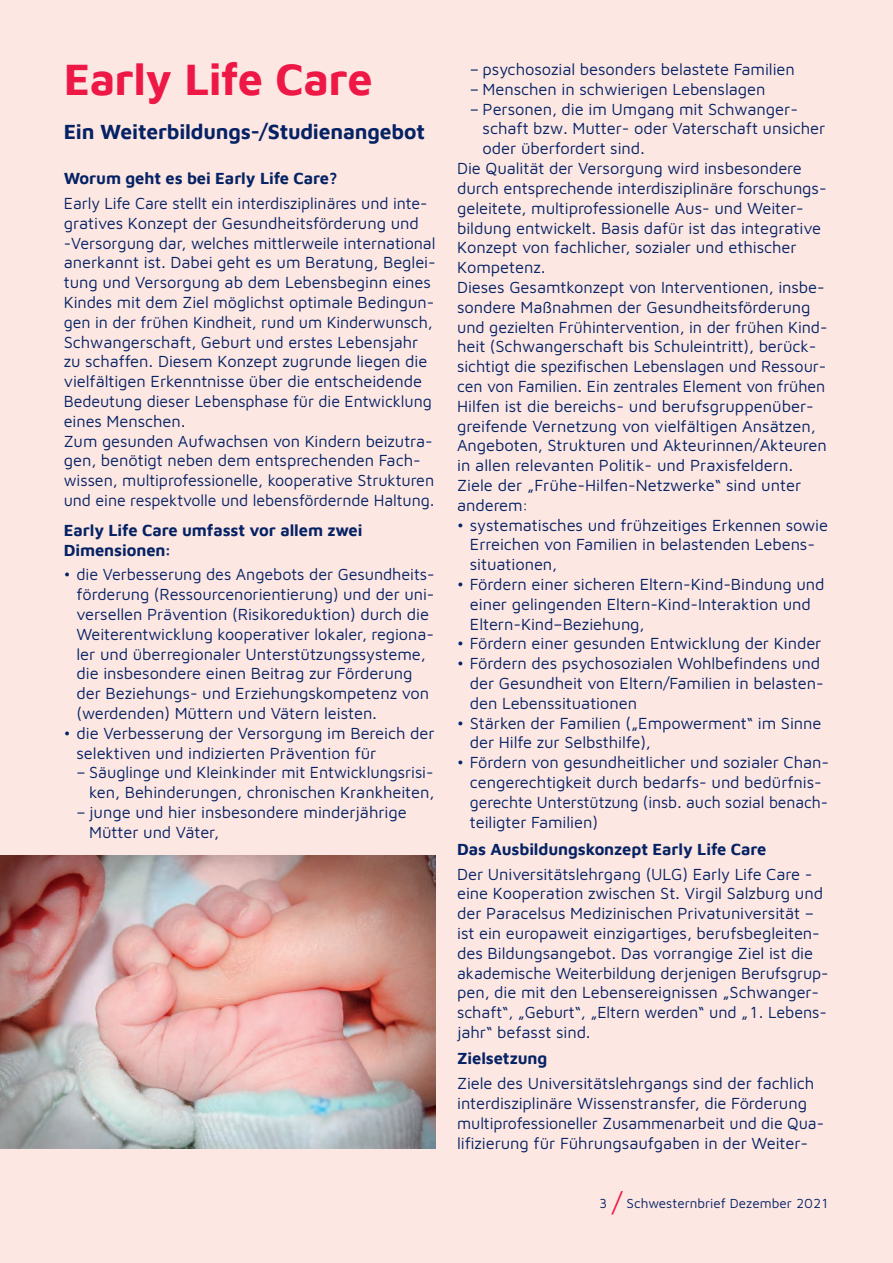
<style>
.page{position:relative;width:893px;height:1263px;background:#fff}
.page>*{position:absolute;margin:0;border:0;box-sizing:border-box;transform-origin:0 0}
.t1{font:700 45px "Maven Johanniter";letter-spacing:-.015em;color:#ed1845}
.t2{font:700 21px "Maven Johanniter";letter-spacing:-.01em;color:#052265}
.t3{font:16.5px/19.8px "Maven Johanniter";letter-spacing:-.005em;color:#052265}
.t4{font:700 16.5px/19.8px "Maven Johanniter";letter-spacing:-.005em;color:#052265}
.t5{font:13.5px "Maven Johanniter";color:#052265}
.s1{font-size:27px;color:#ed1845}
</style>
<div class="page">
<div style="left:1px;top:0;width:892px;height:1263px;background:#fde7e2"></div>
<img style="left:0;top:856px;width:436px;height:292px">
<h1 class="t1" style="left:64px;top:48px;width:310px">Early Life Care</h1>
<p class="t2" style="left:64px;top:117px;width:363px">Ein Weiterbildungs-/Studienangebot</p>
<p class="t4" style="left:64px;top:167px;width:275px">Worum geht es bei Early Life Care?</p>
<p class="t3" style="left:64px;top:192px;width:374px">Early Life Care stellt ein interdisziplinäres und inte&shy;gratives Konzept der Gesundheitsförderung und -Versorgung dar, welches mittlerweile international anerkannt ist. Dabei geht es um Beratung, Beglei&shy;tung und Versorgung ab dem Lebensbeginn eines Kindes mit dem Ziel möglichst optimale Bedingun&shy;gen in der frühen Kindheit, rund um Kinderwunsch, Schwangerschaft, Geburt und erstes Lebensjahr zu schaffen. Diesem Konzept zugrunde liegen die vielfältigen Erkenntnisse über die entscheidende Bedeutung dieser Lebensphase für die Entwicklung eines Menschen.<br>Zum gesunden Aufwachsen von Kindern beizutra&shy;gen, benötigt neben dem entsprechenden Fach&shy;wissen, multiprofessionelle, kooperative Strukturen und eine respektvolle und lebensfördernde Haltung.</p>
<p class="t4" style="left:64px;top:519px;width:300px">Early Life Care umfasst vor allem zwei<br>Dimensionen:</p>
<p class="t3" style="left:77px;top:564px;width:360px;text-indent:-13px">• die Verbesserung des Angebots der Gesundheits&shy;förderung (Ressourcenorientierung) und der uni&shy;versellen Prävention (Risikoreduktion) durch die Weiterentwicklung kooperativer lokaler, regiona&shy;ler und überregionaler Unterstützungssysteme, die insbesondere einen Beitrag zur Förderung der Beziehungs- und Erziehungskompetenz von (werdenden) Müttern und Vätern leisten.</p>
<p class="t3" style="left:77px;top:722px;width:360px;text-indent:-13px">• die Verbesserung der Versorgung im Bereich der selektiven und indizierten Prävention für</p>
<p class="t3" style="left:77px;top:762px;width:359px;text-align:right">– Säuglinge und Kleinkinder mit Entwicklungsrisi&shy;ken, Behinderungen, chronischen Krankheiten,</p>
<p class="t3" style="left:89px;top:801px;width:319px;text-indent:-13px">– junge und hier insbesondere minderjährige<br>Mütter und Väter,</p>
<p class="t3" style="left:470px;top:58px;width:326px">– psychosozial besonders belastete Familien</p>
<p class="t3" style="left:470px;top:78px;width:297px">– Menschen in schwierigen Lebenslagen</p>
<p class="t3" style="left:470px;top:98px;width:330px">– Personen, die im Umgang mit Schwanger-</p>
<p class="t3" style="left:483px;top:118px;width:344px">schaft bzw. Mutter- oder Vaterschaft unsicher</p>
<p class="t3" style="left:483px;top:138px;width:164px">oder überfordert sind.</p>
<p class="t3" style="left:457px;top:157px;width:346px">Die Qualität der Versorgung wird insbesondere</p>
<p class="t3" style="left:457px;top:177px;width:371px">durch entsprechende interdisziplinäre forschungs-</p>
<p class="t3" style="left:457px;top:197px;width:348px">geleitete, multiprofessionelle Aus- und Weiter-</p>
<p class="t3" style="left:457px;top:217px;width:365px">bildung entwickelt. Basis dafür ist das integrative</p>
<p class="t3" style="left:457px;top:237px;width:341px">Konzept von fachlicher, sozialer und ethischer</p>
<p class="t3" style="left:457px;top:256px;width:90px">Kompetenz.</p>
<p class="t3" style="left:457px;top:276px;width:369px">Dieses Gesamtkonzept von Interventionen, insbe-</p>
<p class="t3" style="left:457px;top:296px;width:355px">sondere Maßnahmen der Gesundheitsförderung</p>
<p class="t3" style="left:457px;top:316px;width:372px">und gezielten Frühintervention, in der frühen Kind-</p>
<p class="t3" style="left:457px;top:336px;width:361px">heit (Schwangerschaft bis Schuleintritt), berück-</p>
<p class="t3" style="left:457px;top:355px;width:371px">sichtigt die spezifischen Lebenslagen und Ressour-</p>
<p class="t3" style="left:457px;top:375px;width:370px">cen von Familien. Ein zentrales Element von frühen</p>
<p class="t3" style="left:457px;top:395px;width:358px">Hilfen ist die bereichs- und berufsgruppenüber-</p>
<p class="t3" style="left:457px;top:415px;width:360px">greifende Vernetzung von vielfältigen Ansätzen,</p>
<p class="t3" style="left:457px;top:435px;width:371px">Angeboten, Strukturen und Akteurinnen/Akteuren</p>
<p class="t3" style="left:457px;top:454px;width:338px">in allen relevanten Politik- und Praxisfeldern.</p>
<p class="t3" style="left:457px;top:474px;width:346px">Ziele der „Frühe-Hilfen-Netzwerke“ sind unter</p>
<p class="t3" style="left:457px;top:494px;width:72px">anderem:</p>
<p class="t3" style="left:470px;top:514px;width:360px;text-indent:-13px">• systematisches und frühzeitiges Erkennen sowie<br>Erreichen von Familien in belastenden Lebens&shy;situationen,</p>
<p class="t3" style="left:470px;top:573px;width:356px;text-indent:-13px">• Fördern einer sicheren Eltern-Kind-Bindung und einer gelingenden Eltern-Kind-Interaktion und<br>Eltern-Kind–Beziehung,</p>
<p class="t3" style="left:457px;top:633px;width:366px">• Fördern einer gesunden Entwicklung der Kinder</p>
<p class="t3" style="left:470px;top:652px;width:355px;text-indent:-13px">• Fördern des psychosozialen Wohlbefindens und der Gesundheit von Eltern/Familien in belasten&shy;den Lebenssituationen</p>
<p class="t3" style="left:470px;top:712px;width:353px;text-indent:-13px">• Stärken der Familien („Empowerment“ im Sinne der Hilfe zur Selbsthilfe),</p>
<p class="t3" style="left:470px;top:751px;width:361px;text-indent:-13px">• Fördern von gesundheitlicher und sozialer Chan&shy;cengerechtigkeit durch bedarfs- und bedürfnis&shy;gerechte Unterstützung (insb. auch sozial benach&shy;teiligter Familien)</p>
<p class="t4" style="left:457px;top:838px;width:311px">Das Ausbildungskonzept Early Life Care</p>
<p class="t3" style="left:457px;top:863px;width:373px">Der Universitätslehrgang (ULG) Early Life Care - eine Kooperation zwischen St. Virgil Salzburg und der Paracelsus Medizinischen Privatuniversität – ist ein europaweit einzigartiges, berufsbegleiten&shy;des Bildungsangebot. Das vorrangige Ziel ist die akademische Weiterbildung derjenigen Berufsgrup&shy;pen, die mit den Lebensereignissen „Schwanger&shy;schaft“, „Geburt“, „Eltern werden“ und „1. Lebens&shy;jahr“ befasst sind.</p>
<p class="t4" style="left:457px;top:1047px;width:92px">Zielsetzung</p>
<p class="t3" style="left:457px;top:1072px;width:368px">Ziele des Universitätslehrgangs sind der fachlich interdisziplinäre Wissenstransfer, die Förderung multiprofessioneller Zusammenarbeit und die Qua&shy;lifizierung für Führungsaufgaben in der Weiter-</p>
<p class="t5" style="left:599px;top:1194px;width:232px">3 <span class="s1">/</span> Schwesternbrief Dezember 2021</p>
</div>
